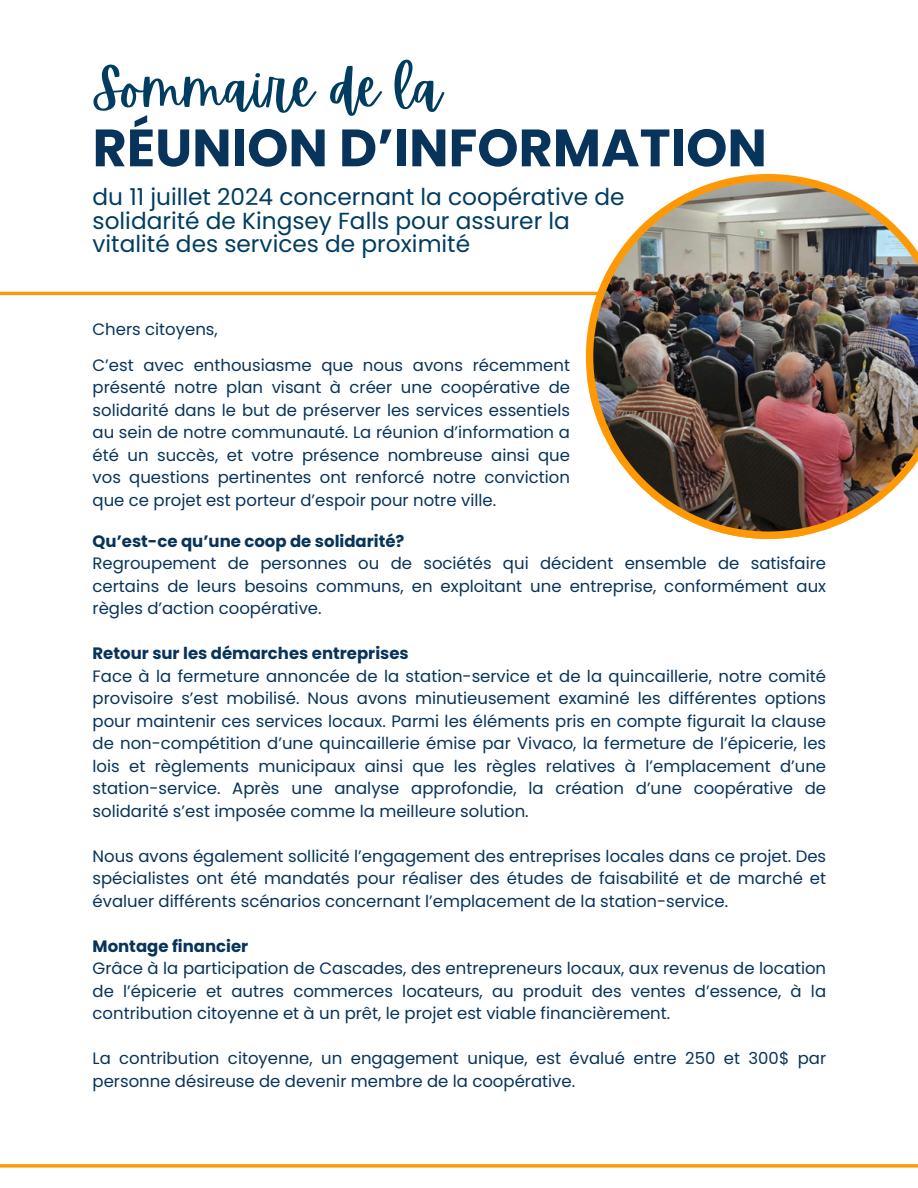
<style>
.page{position:relative;width:918px;height:1188px;background:#fff}
.page>*{position:absolute;margin:0;border:0;box-sizing:border-box;transform-origin:0 0}
.t1{font:54.15px "Apricots";color:#003d60}
.t2{font:700 52.5px "Poppins";color:#08335b}
.t3{font:23.25px/23.7px "Poppins";color:#003d60}
.t4{font:16.5px/22.5px "Poppins";color:#08335b;text-align:justify}
.t5{font:700 16.5px "Poppins";color:#08335b}
</style>
<div class="page">
<svg style="left:0;top:1164px;width:918px;height:4px;background:#fea72b"></svg>
<hr style="left:0;top:292px;width:651px;height:3px;background:#fe9805">
<svg style="left:586px;top:174px;width:233px;height:202px"></svg>
<svg style="left:587px;top:241px;width:231px;height:298px"></svg>
<img style="left:593px;top:181px;width:325px;height:351px">
<h1 class="t1" style="left:93px;top:57px;width:351px">Sommaire de la</h1>
<p class="t2" style="left:93px;top:111px;width:676px">RÉUNION D’INFORMATION</p>
<p class="t3" style="left:93px;top:185px;width:533px">du 11 juillet 2024 concernant la coopérative de solidarité de Kingsey Falls pour assurer la vitalité des services de proximité</p>
<h3 class="t4" style="left:93px;top:318px;width:127px">Chers citoyens,</h3>
<p class="t4" style="left:93px;top:354px;width:479px">C’est avec enthousiasme que nous avons récemment présenté notre plan visant à créer une coopérative de solidarité dans le but de préserver les services essentiels au sein de notre communauté. La réunion d’information a été un succès, et votre présence nombreuse ainsi que vos questions pertinentes ont renforcé notre conviction que ce projet est porteur d’espoir pour notre ville.</p>
<p class="t5" style="left:93px;top:529px;width:313px">Qu’est-ce qu’une coop de solidarité?</p>
<p class="t4" style="left:93px;top:552px;width:735px">Regroupement de personnes ou de sociétés qui décident ensemble de satisfaire certains de leurs besoins communs, en exploitant une entreprise, conformément aux règles d’action coopérative.</p>
<p class="t5" style="left:93px;top:642px;width:318px">Retour sur les démarches entreprises</p>
<p class="t4" style="left:93px;top:665px;width:735px">Face à la fermeture annoncée de la station-service et de la quincaillerie, notre comité provisoire s’est mobilisé. Nous avons minutieusement examiné les différentes options pour maintenir ces services locaux. Parmi les éléments pris en compte figurait la clause de non-compétition d’une quincaillerie émise par Vivaco, la fermeture de l’épicerie, les lois et règlements municipaux ainsi que les règles relatives à l’emplacement d’une station-service. Après une analyse approfondie, la création d’une coopérative de solidarité s’est imposée comme la meilleure solution.</p>
<p class="t4" style="left:93px;top:845px;width:735px">Nous avons également sollicité l’engagement des entreprises locales dans ce projet. Des spécialistes ont été mandatés pour réaliser des études de faisabilité et de marché et évaluer différents scénarios concernant l’emplacement de la station-service.</p>
<p class="t5" style="left:93px;top:934px;width:157px">Montage financier</p>
<p class="t4" style="left:93px;top:957px;width:735px">Grâce à la participation de Cascades, des entrepreneurs locaux, aux revenus de location de l’épicerie et autres commerces locateurs, au produit des ventes d’essence, à la contribution citoyenne et à un prêt, le projet est viable financièrement.</p>
<p class="t4" style="left:93px;top:1047px;width:735px">La contribution citoyenne, un engagement unique, est évalué entre 250 et 300$ par personne désireuse de devenir membre de la coopérative.</p>
</div>
